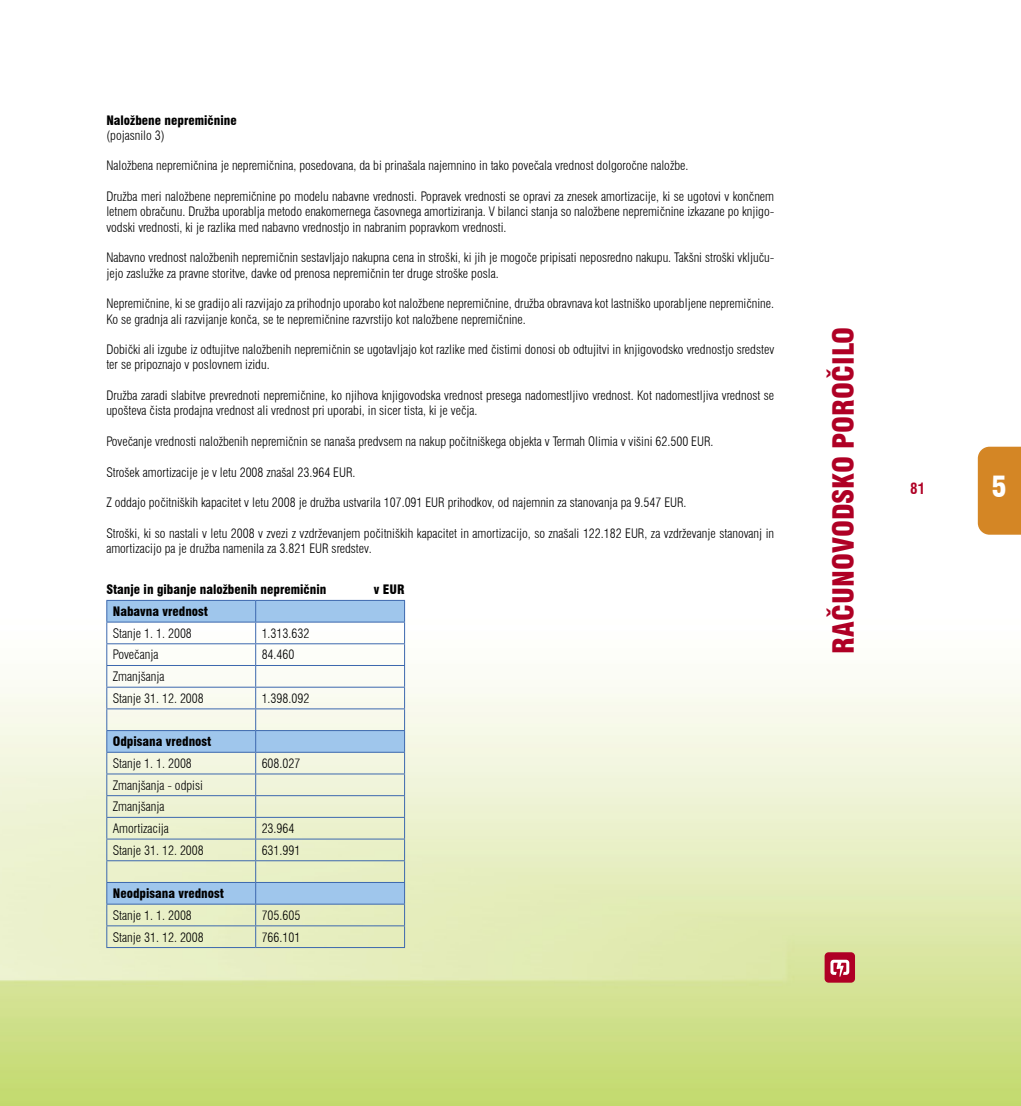
<style>
.page{position:relative;width:1021px;height:1106px;background:#fff}
.page>*{position:absolute;margin:0;border:0;box-sizing:border-box;transform-origin:0 0}
.t1{font:900 condensed 28.5px "Swiss 721 BT";color:#af0025}
.t2{font:900 condensed 28.5px "Swiss 721 BT";color:#fff}
.t3{font:700 condensed 15px "Swiss 721 BT";color:#af0025}
.t4{font:300 condensed 12.75px/15.3px "Swiss 721 BT";color:#000}
.t5{font:900 condensed 12.75px "Swiss 721 BT";color:#000}
</style>
<div class="page">
<img style="left:0;top:446px;width:1020px;height:660px">
<div style="left:824px;top:952px;width:31px;height:30px;background:#af0025;border-radius:4px"></div>
<svg style="left:830px;top:959px;width:19px;height:17px"></svg>
<div style="left:977px;top:447px;width:43px;height:87px;background:#d48625"></div>
<svg style="left:107px;top:601px;width:297px;height:302px"></svg>
<hr style="left:106px;top:600px;width:150px;height:1px;background:#3c68ae">
<hr style="left:256px;top:600px;width:149px;height:1px;background:#3c68ae">
<hr style="left:106px;top:621px;width:150px;height:1px;background:#3c68ae">
<hr style="left:256px;top:621px;width:149px;height:1px;background:#3c68ae">
<hr style="left:106px;top:643px;width:150px;height:1px;background:#3c68ae">
<hr style="left:256px;top:643px;width:149px;height:1px;background:#3c68ae">
<hr style="left:106px;top:665px;width:150px;height:1px;background:#3c68ae">
<hr style="left:256px;top:665px;width:149px;height:1px;background:#3c68ae">
<hr style="left:106px;top:686px;width:150px;height:1px;background:#3c68ae">
<hr style="left:256px;top:686px;width:149px;height:1px;background:#3c68ae">
<hr style="left:106px;top:708px;width:150px;height:1px;background:#3c68ae">
<hr style="left:256px;top:708px;width:149px;height:1px;background:#3c68ae">
<hr style="left:106px;top:730px;width:150px;height:1px;background:#3c68ae">
<hr style="left:256px;top:730px;width:149px;height:1px;background:#3c68ae">
<hr style="left:106px;top:752px;width:150px;height:1px;background:#3c68ae">
<hr style="left:256px;top:752px;width:149px;height:1px;background:#3c68ae">
<hr style="left:106px;top:773px;width:150px;height:1px;background:#3c68ae">
<hr style="left:256px;top:773px;width:149px;height:1px;background:#3c68ae">
<hr style="left:106px;top:795px;width:150px;height:1px;background:#3c68ae">
<hr style="left:256px;top:795px;width:149px;height:1px;background:#3c68ae">
<hr style="left:106px;top:817px;width:150px;height:1px;background:#3c68ae">
<hr style="left:256px;top:817px;width:149px;height:1px;background:#3c68ae">
<hr style="left:106px;top:838px;width:150px;height:1px;background:#3c68ae">
<hr style="left:256px;top:838px;width:149px;height:1px;background:#3c68ae">
<hr style="left:106px;top:860px;width:150px;height:1px;background:#3c68ae">
<hr style="left:256px;top:860px;width:149px;height:1px;background:#3c68ae">
<hr style="left:106px;top:882px;width:150px;height:1px;background:#3c68ae">
<hr style="left:256px;top:882px;width:149px;height:1px;background:#3c68ae">
<hr style="left:106px;top:903px;width:150px;height:1px;background:#3c68ae">
<hr style="left:256px;top:903px;width:149px;height:1px;background:#3c68ae">
<hr style="left:106px;top:925px;width:150px;height:1px;background:#3c68ae">
<svg style="left:106px;top:601px;width:1px;height:346px"></svg>
<hr style="left:256px;top:925px;width:149px;height:1px;background:#3c68ae">
<svg style="left:255px;top:601px;width:1px;height:346px"></svg>
<svg style="left:404px;top:601px;width:1px;height:346px"></svg>
<hr style="left:106px;top:947px;width:150px;height:1px;background:#3c68ae">
<hr style="left:256px;top:947px;width:149px;height:1px;background:#3c68ae">
<p class="t5" style="left:106px;top:112px;width:132px">Naložbene nepremičnine</p>
<p class="t4" style="left:106px;top:128px;width:60px">(pojasnilo 3)</p>
<p class="t4" style="left:106px;top:158px;width:583px">Naložbena nepremičnina je nepremičnina, posedovana, da bi prinašala najemnino in tako povečala vrednost dolgoročne naložbe.</p>
<p class="t4" style="left:106px;top:189px;width:669px;text-align:justify">Družba meri naložbene nepremičnine po modelu nabavne vrednosti. Popravek vrednosti se opravi za znesek amortizacije, ki se ugotovi v končnem letnem obračunu. Družba uporablja metodo enakomernega časovnega amortiziranja. V bilanci stanja so naložbene nepremičnine izkazane po knjigo&shy;vodski vrednosti, ki je razlika med nabavno vrednostjo in nabranim popravkom vrednosti.</p>
<p class="t4" style="left:106px;top:250px;width:669px">Nabavno vrednost naložbenih nepremičnin sestavljajo nakupna cena in stroški, ki jih je mogoče pripisati neposredno nakupu. Takšni stroški vključu&shy;jejo zaslužke za pravne storitve, davke od prenosa nepremičnin ter druge stroške posla.</p>
<p class="t4" style="left:106px;top:296px;width:669px">Nepremičnine, ki se gradijo ali razvijajo za prihodnjo uporabo kot naložbene nepremičnine, družba obravnava kot lastniško uporabljene nepremičnine.<br>Ko se gradnja ali razvijanje konča, se te nepremičnine razvrstijo kot naložbene nepremičnine.</p>
<p class="t4" style="left:106px;top:342px;width:669px">Dobički ali izgube iz odtujitve naložbenih nepremičnin se ugotavljajo kot razlike med čistimi donosi ob odtujitvi in knjigovodsko vrednostjo sredstev ter se pripoznajo v poslovnem izidu.</p>
<p class="t4" style="left:106px;top:388px;width:669px">Družba zaradi slabitve prevrednoti nepremičnine, ko njihova knjigovodska vrednost presega nadomestljivo vrednost. Kot nadomestljiva vrednost se upošteva čista prodajna vrednost ali vrednost pri uporabi, in sicer tista, ki je večja.</p>
<p class="t4" style="left:106px;top:434px;width:608px">Povečanje vrednosti naložbenih nepremičnin se nanaša predvsem na nakup počitniškega objekta v Termah Olimia v višini 62.500 EUR.</p>
<p class="t4" style="left:106px;top:464px;width:251px">Strošek amortizacije je v letu 2008 znašal 23.964 EUR.</p>
<p class="t4" style="left:106px;top:495px;width:581px">Z oddajo počitniških kapacitet v letu 2008 je družba ustvarila 107.091 EUR prihodkov, od najemnin za stanovanja pa 9.547 EUR.</p>
<p class="t4" style="left:106px;top:525px;width:669px">Stroški, ki so nastali v letu 2008 v zvezi z vzdrževanjem počitniških kapacitet in amortizacijo, so znašali 122.182 EUR, za vzdrževanje stanovanj in amortizacijo pa je družba namenila za 3.821 EUR sredstev.</p>
<p class="t5" style="left:106px;top:581px;width:221px">Stanje in gibanje naložbenih nepremičnin</p>
<p class="t5" style="left:374px;top:581px;width:32px">v EUR</p>
<p class="t5" style="left:113px;top:604px;width:97px">Nabavna vrednost</p>
<p class="t4" style="left:113px;top:625px;width:81px">Stanje 1. 1. 2008</p>
<p class="t4" style="left:262px;top:625px;width:49px">1.313.632</p>
<p class="t4" style="left:113px;top:647px;width:47px">Povečanja</p>
<p class="t4" style="left:262px;top:647px;width:34px">84.460</p>
<p class="t4" style="left:113px;top:665px;width:92px;line-height:21.8px">Zmanjšanja<br>Stanje 31. 12. 2008</p>
<p class="t4" style="left:262px;top:690px;width:49px">1.398.092</p>
<p class="t5" style="left:113px;top:734px;width:100px">Odpisana vrednost</p>
<p class="t4" style="left:113px;top:755px;width:81px">Stanje 1. 1. 2008</p>
<p class="t4" style="left:262px;top:755px;width:40px">608.027</p>
<p class="t4" style="left:113px;top:774px;width:92px;line-height:21.8px">Zmanjšanja - odpisi<br>Zmanjšanja<br>Amortizacija</p>
<p class="t4" style="left:262px;top:820px;width:34px">23.964</p>
<p class="t4" style="left:113px;top:842px;width:92px">Stanje 31. 12. 2008</p>
<p class="t4" style="left:262px;top:842px;width:40px">631.991</p>
<p class="t5" style="left:113px;top:885px;width:113px">Neodpisana vrednost</p>
<p class="t4" style="left:113px;top:907px;width:81px">Stanje 1. 1. 2008</p>
<p class="t4" style="left:262px;top:907px;width:40px">705.605</p>
<p class="t4" style="left:113px;top:929px;width:92px">Stanje 31. 12. 2008</p>
<p class="t4" style="left:262px;top:929px;width:40px">766.101</p>
<h1 class="t1" style="left:826px;top:653px;width:328px;rotate:-90deg">RAČUNOVODSKO POROČILO</h1>
<p class="t3" style="left:910px;top:479px;width:16px">81</p>
<h1 class="t2" style="left:991px;top:469px;width:17px">5</h1>
</div>
